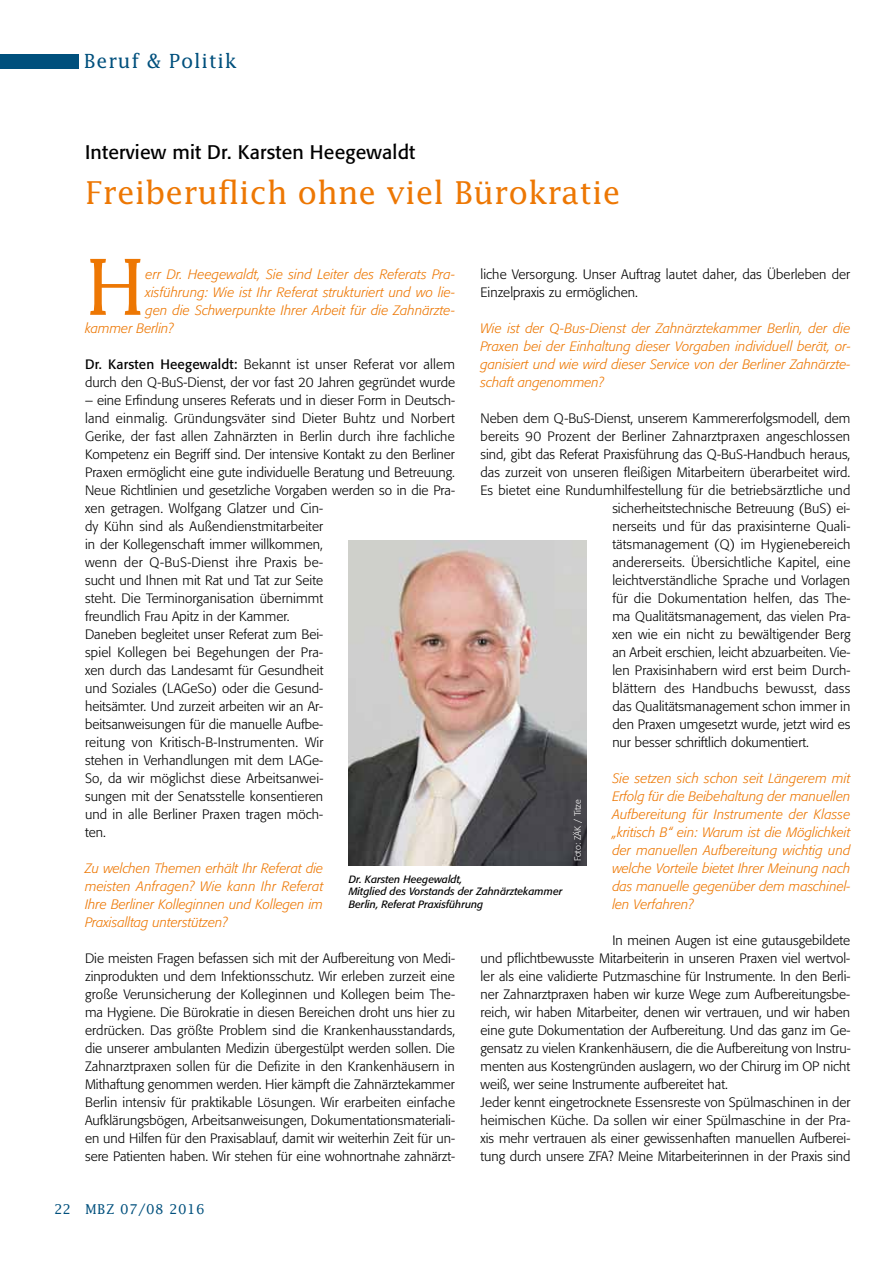
<style>
.page{position:relative;width:893px;height:1263px;background:#fff}
.page>*{position:absolute;margin:0;border:0;box-sizing:border-box;transform-origin:0 0}
.t1{font:77.4px "Lucida";color:#ed7703}
.t2{font:31.5px "Lucida";color:#ed7703}
.t3{font:19.5px "Formata";letter-spacing:.01em;color:#000}
.t4{font:19.5px "Lucida";letter-spacing:.04em;color:#00507d}
.t5{font:300 13.5px/18px "Formata";color:#000}
.t6{font:italic 300 13.5px/18px "Formata";color:#ed7703;text-align:justify}
.t7{font:300 13.5px "Formata";letter-spacing:.02em;color:#000}
.t8{font:13.5px "Lucida";letter-spacing:.04em;color:#00507d}
.t9{font:italic 10.5px/12.6px "Formata";color:#000}
.t10{font:300 9px "Formata";color:#fff}
.s1{font-weight:400}
</style>
<div class="page">
<div style="left:0;top:54px;width:79px;height:14px;background:#00507d"></div>
<img style="left:349px;top:540px;width:238px;height:325px">
<h3 class="t4" style="left:84px;top:49px;width:154px">Beruf &amp; Politik</h3>
<h3 class="t3" style="left:85px;top:140px;width:332px">Interview mit Dr. Karsten Heegewaldt</h3>
<h2 class="t2" style="left:85px;top:173px;width:537px">Freiberuflich ohne viel Bürokratie</h2>
<h1 class="t1" style="left:85px;top:239px;width:62px">H</h1>
<p class="t6" style="left:146px;top:265px;width:311px">err Dr. Heegewaldt, Sie sind Leiter des Referats Pra-</p>
<p class="t5" style="left:480px;top:265px;width:371px">liche Versorgung. Unser Auftrag lautet daher, das Überleben der<br>Einzelpraxis zu ermöglichen.</p>
<p class="t6" style="left:480px;top:319px;width:372px">Wie ist der Q-Bus-Dienst der Zahnärztekammer Berlin, der die Praxen bei der Einhaltung dieser Vorgaben individuell berät, or&shy;ganisiert und wie wird dieser Service von der Berliner Zahnärzte&shy;schaft angenommen?</p>
<p class="t5" style="left:480px;top:409px;width:371px">Neben dem Q-BuS-Dienst, unserem Kammererfolgsmodell, dem</p>
<p class="t5" style="left:480px;top:427px;width:371px">bereits 90 Prozent der Berliner Zahnarztpraxen angeschlossen</p>
<p class="t5" style="left:480px;top:445px;width:371px">sind, gibt das Referat Praxisführung das Q-BuS-Handbuch heraus,</p>
<p class="t5" style="left:480px;top:463px;width:371px">das zurzeit von unseren fleißigen Mitarbeitern überarbeitet wird.</p>
<p class="t5" style="left:480px;top:481px;width:371px">Es bietet eine Rundumhilfestellung für die betriebsärztliche und</p>
<p class="t5" style="left:612px;top:499px;width:239px">sicherheitstechnische Betreuung (BuS) ei-</p>
<p class="t5" style="left:612px;top:517px;width:239px">nerseits und für das praxisinterne Quali-</p>
<p class="t5" style="left:612px;top:535px;width:240px">tätsmanagement (Q) im Hygienebereich</p>
<p class="t5" style="left:612px;top:553px;width:240px">andererseits. Übersichtliche Kapitel, eine</p>
<p class="t5" style="left:612px;top:571px;width:239px">leichtverständliche Sprache und Vorlagen</p>
<p class="t5" style="left:612px;top:589px;width:240px">für die Dokumentation helfen, das The-</p>
<p class="t5" style="left:612px;top:607px;width:240px">ma Qualitätsmanagement, das vielen Pra-</p>
<p class="t5" style="left:612px;top:625px;width:240px">xen wie ein nicht zu bewältigender Berg</p>
<p class="t5" style="left:612px;top:643px;width:240px">an Arbeit erschien, leicht abzuarbeiten. Vie-</p>
<p class="t5" style="left:612px;top:661px;width:240px">len Praxisinhabern wird erst beim Durch-</p>
<p class="t7" style="left:612px;top:680px;width:240px">blättern des Handbuchs bewusst, dass</p>
<p class="t5" style="left:612px;top:697px;width:240px">das Qualitätsmanagement schon immer in</p>
<p class="t5" style="left:612px;top:715px;width:240px">den Praxen umgesetzt wurde, jetzt wird es</p>
<p class="t5" style="left:612px;top:733px;width:198px">nur besser schriftlich dokumentiert.</p>
<p class="t6" style="left:612px;top:769px;width:240px">Sie setzen sich schon seit Längerem mit Erfolg für die Beibehaltung der manuellen Aufbereitung für Instrumente der Klasse „kritisch B“ ein: Warum ist die Möglichkeit der manuellen Aufbereitung wichtig und welche Vorteile bietet Ihrer Meinung nach das manuelle gegenüber dem maschinel&shy;len Verfahren?</p>
<p class="t5" style="left:480px;top:931px;width:372px;text-indent:132px">In meinen Augen ist eine gutausgebildete und pflichtbewusste Mitarbeiterin in unseren Praxen viel wertvol&shy;ler als eine validierte Putzmaschine für Instrumente. In den Berli&shy;ner Zahnarztpraxen haben wir kurze Wege zum Aufbereitungsbe&shy;reich, wir haben Mitarbeiter, denen wir vertrauen, und wir haben eine gute Dokumentation der Aufbereitung. Und das ganz im Ge&shy;gensatz zu vielen Krankenhäusern, die die Aufbereitung von Instru&shy;menten aus Kostengründen auslagern, wo der Chirurg im OP nicht weiß, wer seine Instrumente aufbereitet hat.<br>Jeder kennt eingetrocknete Essensreste von Spülmaschinen in der heimischen Küche. Da sollen wir einer Spülmaschine in der Pra&shy;xis mehr vertrauen als einer gewissenhaften manuellen Aufberei&shy;tung durch unsere ZFA? Meine Mitarbeiterinnen in der Praxis sind</p>
<p class="t6" style="left:146px;top:283px;width:311px">xisführung: Wie ist Ihr Referat strukturiert und wo lie-</p>
<p class="t6" style="left:146px;top:301px;width:311px">gen die Schwerpunkte Ihrer Arbeit für die Zahnärzte-</p>
<p class="t6" style="left:85px;top:319px;width:90px">kammer Berlin?</p>
<p class="t5" style="left:85px;top:355px;width:371px"><span class="s1">Dr. Karsten Heegewaldt:</span> Bekannt ist unser Referat vor allem durch den Q-BuS-Dienst, der vor fast 20 Jahren gegründet wurde</p>
<p class="t5" style="left:85px;top:391px;width:371px">– eine Erfindung unseres Referats und in dieser Form in Deutsch&shy;land einmalig. Gründungsväter sind Dieter Buhtz und Norbert Gerike, der fast allen Zahnärzten in Berlin durch ihre fachliche Kompetenz ein Begriff sind. Der intensive Kontakt zu den Berliner Praxen ermöglicht eine gute individuelle Beratung und Betreuung.<br>Neue Richtlinien und gesetzliche Vorgaben werden so in die Pra&shy;xen getragen. Wolfgang Glatzer und Cin-<br>dy Kühn sind als Außendienstmitarbeiter<br>in der Kollegenschaft immer willkommen,<br>wenn der Q-BuS-Dienst ihre Praxis be-<br>sucht und Ihnen mit Rat und Tat zur Seite<br>steht. Die Terminorganisation übernimmt<br>freundlich Frau Apitz in der Kammer.<br>Daneben begleitet unser Referat zum Bei-<br>spiel Kollegen bei Begehungen der Pra-<br>xen durch das Landesamt für Gesundheit<br>und Soziales (LAGeSo) oder die Gesund-<br>heitsämter. Und zurzeit arbeiten wir an Ar-<br>beitsanweisungen für die manuelle Aufbe-<br>reitung von Kritisch-B-Instrumenten. Wir<br>stehen in Verhandlungen mit dem LAGe-<br>So, da wir möglichst diese Arbeitsanwei-<br>sungen mit der Senatsstelle konsentieren<br>und in alle Berliner Praxen tragen möch-<br>ten.</p>
<p class="t6" style="left:85px;top:859px;width:240px">Zu welchen Themen erhält Ihr Referat die meisten Anfragen? Wie kann Ihr Referat Ihre Berliner Kolleginnen und Kollegen im Praxis alltag unterstützen?</p>
<p class="t5" style="left:85px;top:949px;width:372px;text-align:justify">Die meisten Fragen befassen sich mit der Aufbereitung von Medi&shy;zinprodukten und dem Infektionsschutz. Wir erleben zurzeit eine große Verunsicherung der Kolleginnen und Kollegen beim The&shy;ma Hygiene. Die Bürokratie in diesen Bereichen droht uns hier zu erdrücken. Das größte Problem sind die Krankenhausstandards, die unserer ambulanten Medizin übergestülpt werden sollen. Die Zahnarztpraxen sollen für die Defizite in den Krankenhäusern in Mithaftung genommen werden. Hier kämpft die Zahnärztekammer Berlin intensiv für praktikable Lösungen. Wir erarbeiten einfache Aufklärungsbögen, Arbeitsanweisungen, Dokumentationsmateriali&shy;en und Hilfen für den Praxisablauf, damit wir weiterhin Zeit für un&shy;sere Patienten haben. Wir stehen für eine wohnortnahe zahnärzt-</p>
<p class="t10" style="left:572px;top:861px;width:64px;rotate:-90deg">Foto: ZÄK / Titze</p>
<p class="t9" style="left:349px;top:873px;width:215px">Dr. Karsten Heegewaldt,<br>Mitglied des Vorstands der Zahnärztekammer<br>Berlin, Referat Praxisführung</p>
<p class="t8" style="left:54px;top:1201px;width:152px">22 MBZ 07/08 2016</p>
</div>
